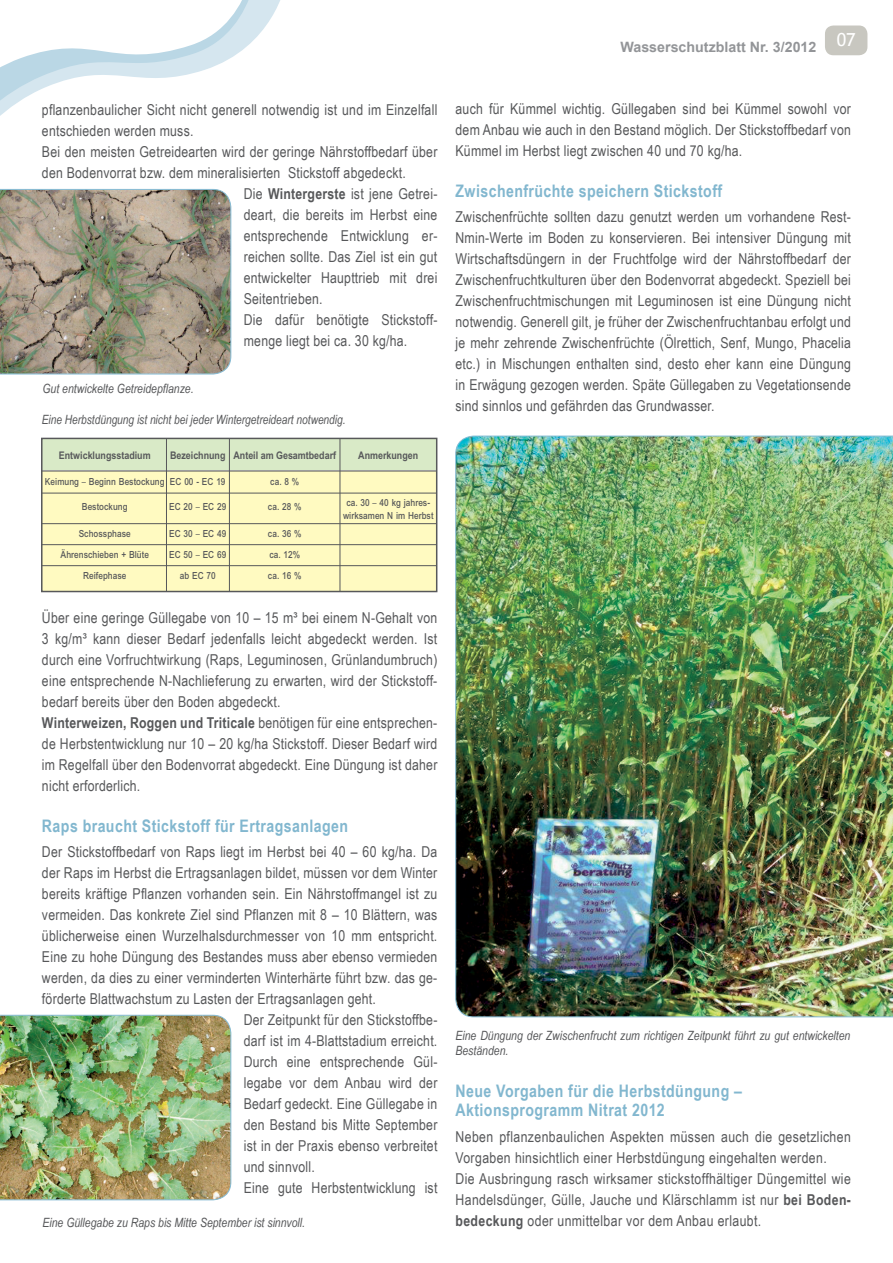
<style>
.page{position:relative;width:893px;height:1263px;background:#fff}
.page>*{position:absolute;margin:0;border:0;box-sizing:border-box;transform-origin:0 0}
.t1{font:700 17.25px/19.5px "Arial Narrow";letter-spacing:.025em;color:#82b7cf}
.t2{font:15px/21px "Arial Narrow";letter-spacing:.015em;color:#57585a}
.t3{font:700 14.25px "Arial";color:#939598}
.t4{font:italic 12.75px/15.8px "Arial Narrow";color:#57585a}
.t5{font:700 10.5px "M Arial";color:#57585a;scale:.85 1}
.t6{font:500 9.75px/13.5px "M Arial";letter-spacing:.005em;color:#57585a;text-align:center;scale:.85 1}
.s1{font-weight:700}
</style>
<div class="page">
<svg style="left:231px;top:0;width:49px;height:214px"></svg>
<svg style="left:231px;top:0;width:31px;height:198px"></svg>
<svg style="left:0;top:0;width:259px;height:164px"></svg>
<img style="left:0;top:189px;width:231px;height:185px">
<div style="left:42px;top:438px;width:395px;height:32px;background:#d9eac7"></div>
<div style="left:42px;top:471px;width:395px;height:120px;background:#fffac1"></div>
<hr style="left:42px;top:470px;width:395px;height:1px;background:#57585a">
<hr style="left:42px;top:493px;width:395px;height:1px;background:#57585a">
<hr style="left:42px;top:523px;width:395px;height:1px;background:#57585a">
<hr style="left:42px;top:544px;width:395px;height:1px;background:#57585a">
<hr style="left:42px;top:565px;width:395px;height:1px;background:#57585a">
<hr style="left:166px;top:438px;width:1px;height:153px;background:#57585a">
<hr style="left:229px;top:438px;width:1px;height:153px;background:#57585a">
<hr style="left:340px;top:438px;width:1px;height:153px;background:#57585a">
<div style="left:41px;top:438px;width:396px;height:154px;border:2px solid #57585a"></div>
<img style="left:0;top:1015px;width:231px;height:185px">
<img style="left:455px;top:436px;width:438px;height:581px">
<div style="left:825px;top:26px;width:42px;height:29px;background:#c8c7c0;border-radius:9px"></div>
<p class="t3" style="left:620px;top:39px;width:237px">Wasserschutzblatt Nr. 3/2012 <sup>07</sup></p>
<p class="t2" style="left:42px;top:99px;width:397px">pflanzenbaulicher Sicht nicht generell notwendig ist und im Einzelfall</p>
<p class="t2" style="left:42px;top:120px;width:153px">entschieden werden muss.</p>
<p class="t2" style="left:42px;top:141px;width:397px">Bei den meisten Getreidearten wird der geringe Nährstoffbedarf über</p>
<p class="t2" style="left:42px;top:162px;width:365px">den Bodenvorrat bzw. dem mineralisierten Stickstoff abgedeckt.</p>
<p class="t2" style="left:244px;top:183px;width:195px">Die <span class="s1">Wintergerste</span> ist jene Getrei-</p>
<p class="t2" style="left:244px;top:204px;width:195px">deart, die bereits im Herbst eine</p>
<p class="t2" style="left:244px;top:225px;width:195px">entsprechende Entwicklung er-</p>
<p class="t2" style="left:244px;top:246px;width:195px">reichen sollte. Das Ziel ist ein gut</p>
<p class="t2" style="left:244px;top:267px;width:195px">entwickelter Haupttrieb mit drei</p>
<p class="t2" style="left:244px;top:288px;width:80px">Seitentrieben.</p>
<p class="t2" style="left:244px;top:309px;width:195px">Die dafür benötigte Stickstoff-</p>
<p class="t2" style="left:244px;top:330px;width:165px">menge liegt bei ca. 30 kg/ha.</p>
<p class="t4" style="left:43px;top:380px;width:153px">Gut entwickelte Getreidepflanze.</p>
<p class="t4" style="left:42px;top:411px;width:305px">Eine Herbstdüngung ist nicht bei jeder Wintergetreideart notwendig.</p>
<p class="t5" style="left:59px;top:450px;width:109px">Entwicklungsstadium</p>
<p class="t5" style="left:170px;top:450px;width:197px">Bezeichnung Anteil am Gesamtbedarf</p>
<p class="t5" style="left:358px;top:450px;width:72px">Anmerkungen</p>
<p class="t6" style="left:45px;top:474px;width:214px">Keimung – Beginn Bestockung EC 00 - EC 19</p>
<p class="t6" style="left:270px;top:474px;width:36px">ca. 8 %</p>
<p class="t6" style="left:82px;top:500px;width:55px">Bestockung</p>
<p class="t6" style="left:169px;top:500px;width:69px">EC 20 – EC 29</p>
<p class="t6" style="left:268px;top:500px;width:41px">ca. 28 %</p>
<p class="t6" style="left:343px;top:495px;width:108px">ca. 30 – 40 kg jahres&shy;wirksamen N im Herbst</p>
<p class="t6" style="left:79px;top:527px;width:63px">Schossphase</p>
<p class="t6" style="left:169px;top:527px;width:69px">EC 30 – EC 49</p>
<p class="t6" style="left:268px;top:527px;width:41px">ca. 36 %</p>
<p class="t6" style="left:61px;top:548px;width:106px">Ährenschieben + Blüte</p>
<p class="t6" style="left:169px;top:548px;width:69px">EC 50 – EC 69</p>
<p class="t6" style="left:269px;top:548px;width:38px">ca. 12%</p>
<p class="t6" style="left:83px;top:569px;width:52px">Reifephase</p>
<p class="t6" style="left:180px;top:569px;width:44px">ab EC 70</p>
<p class="t6" style="left:268px;top:569px;width:41px">ca. 16 %</p>
<p class="t2" style="left:42px;top:607px;width:397px">Über eine geringe Güllegabe von 10 – 15 m³ bei einem N-Gehalt von 3 kg/m³ kann dieser Bedarf jedenfalls leicht abgedeckt werden. Ist durch eine Vorfruchtwirkung (Raps, Leguminosen, Grünlandumbruch) eine entsprechende N-Nachlieferung zu erwarten, wird der Stickstoff&shy;bedarf bereits über den Boden abgedeckt.<br><span class="s1">Winterweizen, Roggen und Triticale</span> benötigen für eine entsprechen&shy;de Herbstentwicklung nur 10 – 20 kg/ha Stickstoff. Dieser Bedarf wird im Regelfall über den Bodenvorrat abgedeckt. Eine Düngung ist daher nicht erforderlich.</p>
<p class="t1" style="left:42px;top:816px;width:308px">Raps braucht Stickstoff für Ertragsanlagen</p>
<p class="t2" style="left:42px;top:841px;width:397px">Der Stickstoffbedarf von Raps liegt im Herbst bei 40 – 60 kg/ha. Da</p>
<p class="t2" style="left:42px;top:862px;width:397px">der Raps im Herbst die Ertragsanlagen bildet, müssen vor dem Winter</p>
<p class="t2" style="left:42px;top:883px;width:397px">bereits kräftige Pflanzen vorhanden sein. Ein Nährstoffmangel ist zu</p>
<p class="t2" style="left:42px;top:904px;width:397px">vermeiden. Das konkrete Ziel sind Pflanzen mit 8 – 10 Blättern, was</p>
<p class="t2" style="left:42px;top:925px;width:397px">üblicherweise einen Wurzelhalsdurchmesser von 10 mm entspricht.</p>
<p class="t2" style="left:42px;top:946px;width:397px">Eine zu hohe Düngung des Bestandes muss aber ebenso vermieden</p>
<p class="t2" style="left:42px;top:967px;width:397px">werden, da dies zu einer verminderten Winterhärte führt bzw. das ge-</p>
<p class="t2" style="left:42px;top:988px;width:335px">förderte Blattwachstum zu Lasten der Ertragsanlagen geht.</p>
<p class="t2" style="left:244px;top:1009px;width:195px">Der Zeitpunkt für den Stickstoffbe-</p>
<p class="t2" style="left:244px;top:1030px;width:195px">darf ist im 4-Blattstadium erreicht.</p>
<p class="t2" style="left:244px;top:1051px;width:195px">Durch eine entsprechende Gül-</p>
<p class="t2" style="left:244px;top:1072px;width:195px">legabe vor dem Anbau wird der</p>
<p class="t2" style="left:244px;top:1093px;width:195px">Bedarf gedeckt. Eine Güllegabe in</p>
<p class="t2" style="left:244px;top:1114px;width:195px">den Bestand bis Mitte September</p>
<p class="t2" style="left:244px;top:1135px;width:195px">ist in der Praxis ebenso verbreitet</p>
<p class="t2" style="left:244px;top:1156px;width:73px">und sinnvoll.</p>
<p class="t2" style="left:244px;top:1177px;width:195px">Eine gute Herbstentwicklung ist</p>
<p class="t4" style="left:43px;top:1215px;width:264px">Eine Güllegabe zu Raps bis Mitte September ist sinnvoll.</p>
<p class="t2" style="left:455px;top:98px;width:397px;text-align:justify">auch für Kümmel wichtig. Güllegaben sind bei Kümmel sowohl vor dem Anbau wie auch in den Bestand möglich. Der Stickstoffbedarf von Kümmel im Herbst liegt zwischen 40 und 70 kg/ha.</p>
<p class="t1" style="left:455px;top:181px;width:268px">Zwischenfrüchte speichern Stickstoff</p>
<p class="t2" style="left:455px;top:206px;width:397px;text-align:justify">Zwischenfrüchte sollten dazu genutzt werden um vorhandene Rest-Nmin-Werte im Boden zu konservieren. Bei intensiver Düngung mit Wirtschaftsdüngern in der Fruchtfolge wird der Nährstoffbedarf der Zwischenfruchtkulturen über den Bodenvorrat abgedeckt. Speziell bei Zwischenfruchtmischungen mit Leguminosen ist eine Düngung nicht notwendig. Generell gilt, je früher der Zwischenfruchtanbau erfolgt und je mehr zehrende Zwischenfrüchte (Ölrettich, Senf, Mungo, Phacelia etc.) in Mischungen enthalten sind, desto eher kann eine Düngung in Erwägung gezogen werden. Späte Güllegaben zu Vegetationsende sind sinnlos und gefährden das Grundwasser.</p>
<p class="t4" style="left:455px;top:1027px;width:396px">Eine Düngung der Zwischenfrucht zum richtigen Zeitpunkt führt zu gut entwickelten<br>Beständen.</p>
<p class="t1" style="left:455px;top:1081px;width:288px">Neue Vorgaben für die Herbstdüngung –<br>Aktionsprogramm Nitrat 2012</p>
<p class="t2" style="left:455px;top:1126px;width:397px">Neben pflanzenbaulichen Aspekten müssen auch die gesetzlichen Vorgaben hinsichtlich einer Herbstdüngung eingehalten werden.<br>Die Ausbringung rasch wirksamer stickstoffhältiger Düngemittel wie Handelsdünger, Gülle, Jauche und Klärschlamm ist nur <span class="s1">bei Boden&shy;bedeckung</span> oder unmittelbar vor dem Anbau erlaubt.</p>
</div>
